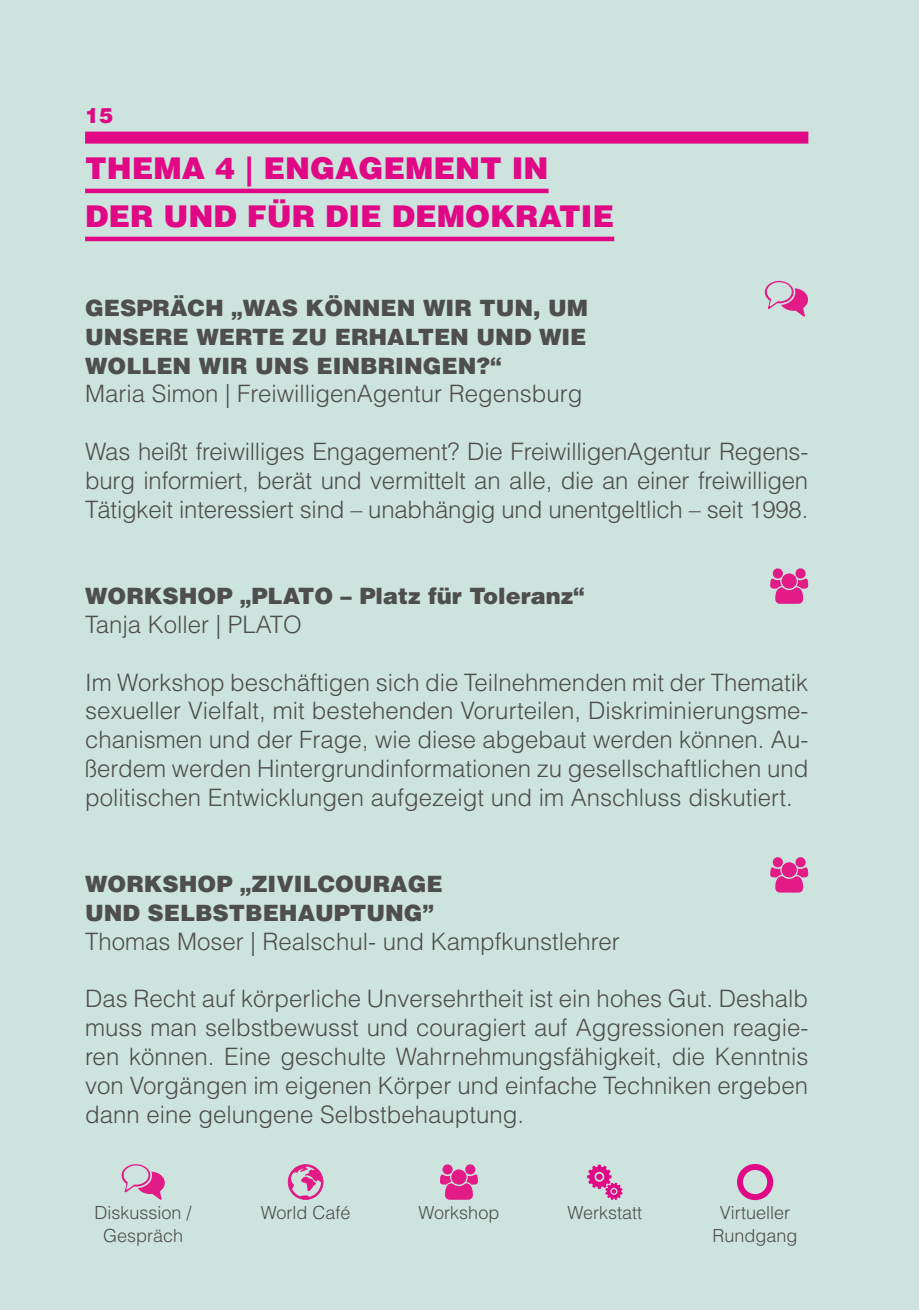
<style>
.page{position:relative;width:919px;height:1310px;background:#fff}
.page>*{position:absolute;margin:0;border:0;box-sizing:border-box;transform-origin:0 0}
.t1{font:900 30px/48px "Helvetica LT Std";color:#e10886}
.t2{font:300 24px/28.8px "Helvetica LT Std";color:#4e4e4d;text-align:justify}
.t3{font:900 22.5px/28.8px "Helvetica LT Std";color:#4e4e4d;text-align:justify}
.t4{font:900 21px "Helvetica LT Std";color:#e10886}
.t5{font:300 18px/22.5px "Helvetica LT Std";color:#4e4e4d;text-align:center}
</style>
<div class="page">
<div style="left:0;top:0;width:918px;height:1310px;background:#cde4de"></div>
<hr style="left:85px;top:189px;width:463px;height:4px;background:#e10886">
<hr style="left:85px;top:237px;width:529px;height:4px;background:#e10886">
<div style="left:85px;top:132px;width:723px;height:12px;background:#e10886"></div>
<svg style="left:770px;top:573px;width:38px;height:31px"></svg>
<div style="left:772px;top:568px;width:10px;height:10px;background:#e31b86;border-radius:50%"></div>
<div style="left:795px;top:568px;width:10px;height:10px;background:#e31b86;border-radius:50%"></div>
<svg style="left:770px;top:862px;width:38px;height:30px"></svg>
<div style="left:772px;top:857px;width:10px;height:10px;background:#e31b86;border-radius:50%"></div>
<div style="left:795px;top:857px;width:10px;height:10px;background:#e31b86;border-radius:50%"></div>
<svg style="left:121px;top:1164px;width:44px;height:36px"></svg>
<svg style="left:288px;top:1164px;width:35px;height:35px"></svg>
<svg style="left:440px;top:1169px;width:38px;height:30px"></svg>
<div style="left:442px;top:1164px;width:10px;height:10px;background:#e31b86;border-radius:50%"></div>
<div style="left:465px;top:1164px;width:10px;height:10px;background:#e31b86;border-radius:50%"></div>
<svg style="left:587px;top:1164px;width:35px;height:36px"></svg>
<div style="left:737px;top:1164px;width:36px;height:36px;border:6px solid #e10886;border-radius:50%"></div>
<svg style="left:764px;top:281px;width:44px;height:36px"></svg>
<p class="t4" style="left:85px;top:102px;width:30px">15</p>
<p class="t1" style="left:85px;top:143px;width:530px">THEMA 4 | ENGAGEMENT IN<br>DER UND FÜR DIE DEMOKRATIE</p>
<p class="t3" style="left:85px;top:293px;width:504px">GESPRÄCH „WAS KÖNNEN WIR TUN, UM UNSERE WERTE ZU ERHALTEN UND WIE WOLLEN WIR UNS EINBRINGEN?“</p>
<p class="t2" style="left:85px;top:379px;width:498px">Maria Simon | FreiwilligenAgentur Regensburg</p>
<p class="t2" style="left:85px;top:437px;width:724px">Was heißt freiwilliges Engagement? Die FreiwilligenAgentur Regens&shy;burg informiert, berät und vermittelt an alle, die an einer freiwilligen Tätigkeit interessiert sind – unabhängig und unentgeltlich – seit 1998.</p>
<p class="t3" style="left:85px;top:581px;width:501px">WORKSHOP „PLATO – Platz für Toleranz“</p>
<p class="t2" style="left:85px;top:610px;width:218px">Tanja Koller | PLATO</p>
<p class="t2" style="left:85px;top:667px;width:724px">Im Workshop beschäftigen sich die Teilnehmenden mit der Thematik sexueller Vielfalt, mit bestehenden Vorurteilen, Diskriminierungsme&shy;chanismen und der Frage, wie diese abgebaut werden können. Au&shy;ßerdem werden Hintergrundinformationen zu gesellschaftlichen und politischen Entwicklungen aufgezeigt und im Anschluss diskutiert.</p>
<p class="t3" style="left:85px;top:869px;width:359px">WORKSHOP „ZIVILCOURAGE<br>UND SELBSTBEHAUPTUNG”</p>
<p class="t2" style="left:85px;top:926px;width:536px">Thomas Moser | Realschul- und Kampfkunstlehrer</p>
<p class="t2" style="left:85px;top:984px;width:724px">Das Recht auf körperliche Unversehrtheit ist ein hohes Gut. Deshalb muss man selbstbewusst und couragiert auf Aggressionen reagie&shy;ren können. Eine geschulte Wahrnehmungsfähigkeit, die Kenntnis von Vorgängen im eigenen Körper und einfache Techniken ergeben dann eine gelungene Selbstbehauptung.</p>
<p class="t5" style="left:94px;top:1201px;width:99px">Diskussion /<br>Gespräch</p>
<p class="t5" style="left:261px;top:1201px;width:91px">World Café</p>
<p class="t5" style="left:418px;top:1201px;width:82px">Workshop</p>
<p class="t5" style="left:567px;top:1201px;width:76px">Werkstatt</p>
<p class="t5" style="left:712px;top:1201px;width:87px">Virtueller<br>Rundgang</p>
</div>
